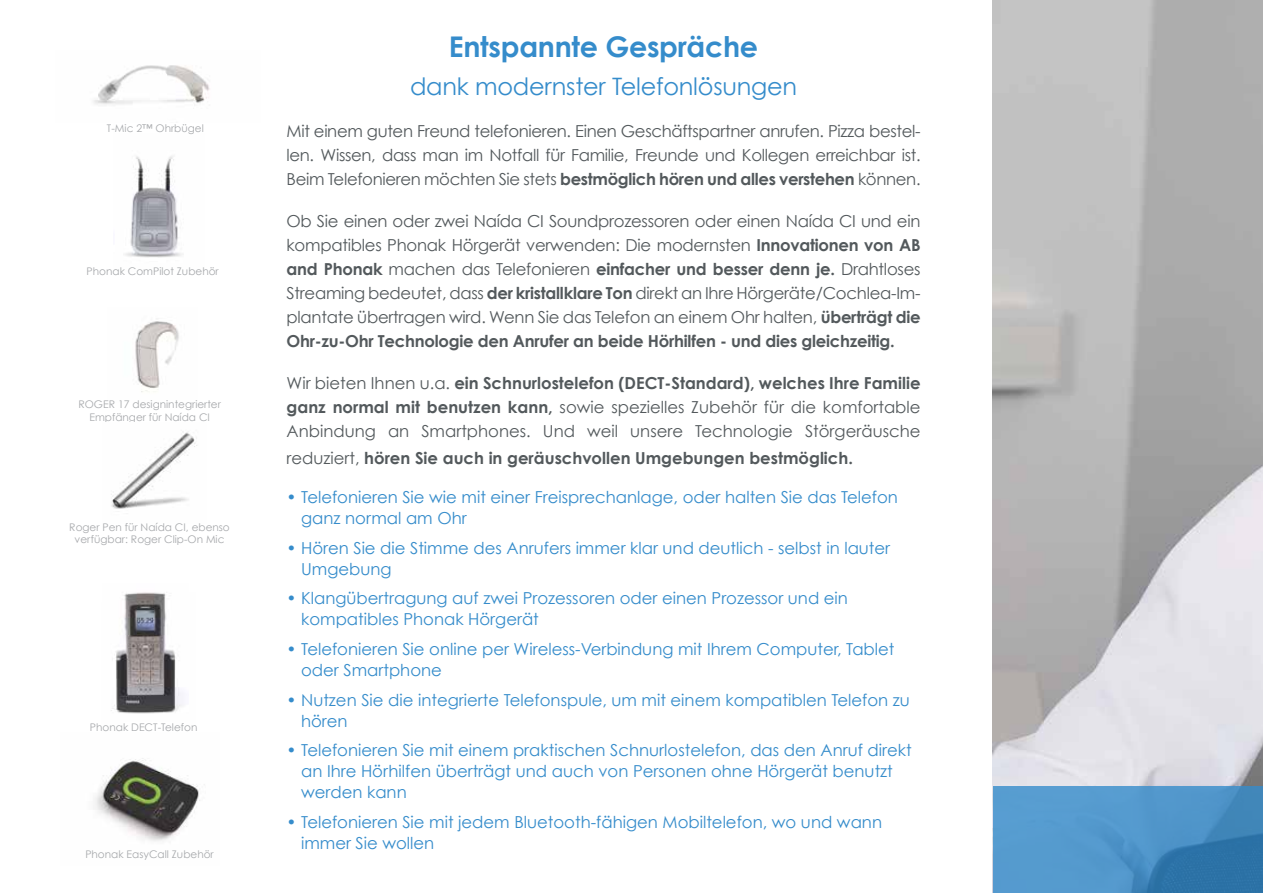
<style>
.page{position:relative;width:1263px;height:893px;background:#fff}
.page>*{position:absolute;margin:0;border:0;box-sizing:border-box;transform-origin:0 0}
.t1{font:700 28.5px "Century Gothic";letter-spacing:-.01em;color:#358ccb}
.t2{font:24px "Century Gothic";letter-spacing:-.01em;color:#358ccb}
.t3{font:16.5px/24px "Century Gothic";letter-spacing:-.015em;color:#53595c;text-align:justify}
.t4{font:16.5px/21px "Century Gothic";color:#358ccb}
.t5{font:700 16.5px "Century Gothic";color:#53595c}
.t6{font:10.5px/12.6px "Century Gothic";color:#a7a9ac;text-align:center}
.s1{font-weight:700}
.s2{font-weight:400}
</style>
<div class="page">
<img style="left:993px;top:0;width:270px;height:787px">
<svg style="left:993px;top:787px;width:270px;height:106px;background:#4a8fc4"></svg>
<img style="left:95px;top:758px;width:110px;height:83px">
<img style="left:111px;top:592px;width:72px;height:122px">
<img style="left:125px;top:156px;width:58px;height:102px">
<img style="left:135px;top:321px;width:44px;height:71px">
<img style="left:111px;top:431px;width:86px;height:78px">
<img style="left:93px;top:65px;width:117px;height:40px">
<p class="t6" style="left:107px;top:122px;width:98px">T-Mic 2™ Ohrbügel</p>
<p class="t6" style="left:87px;top:265px;width:134px">Phonak ComPilot Zubehör</p>
<p class="t6" style="left:78px;top:398px;width:144px">ROGER 17 designintegrierter<br>Empfänger für Naída CI</p>
<p class="t6" style="left:69px;top:521px;width:162px">Roger Pen für Naída CI, ebenso verfügbar: Roger Clip-On Mic</p>
<p class="t6" style="left:90px;top:721px;width:109px">Phonak DECT-Telefon</p>
<p class="t6" style="left:85px;top:847px;width:130px">Phonak EasyCall Zubehör</p>
<h1 class="t1" style="left:449px;top:29px;width:311px">Entspannte Gespräche</h1>
<h2 class="t2" style="left:410px;top:72px;width:388px">dank modernster Telefonlösungen</h2>
<p class="t3" style="left:287px;top:119px;width:635px">Mit einem guten Freund telefonieren. Einen Geschäftspartner anrufen. Pizza bestel&shy;len. Wissen, dass man im Notfall für Familie, Freunde und Kollegen erreichbar ist.<br>Beim Telefonieren möchten Sie stets <span class="s1">bestmöglich hören und alles verstehen</span> können.</p>
<p class="t3" style="left:287px;top:209px;width:636px">Ob Sie einen oder zwei Naída CI Soundprozessoren oder einen Naída CI und ein kompatibles Phonak Hörgerät verwenden: Die modernsten <span class="s1">Innovationen von AB and Phonak</span> machen das Telefonieren <span class="s1">einfacher und besser denn je.</span> Drahtloses Streaming bedeutet, dass <span class="s1">der kristallklare Ton</span> direkt an Ihre Hörgeräte/Cochlea-Im&shy;plantate übertragen wird. Wenn Sie das Telefon an einem Ohr halten, <span class="s1">überträgt die Ohr-zu-Ohr Technologie den Anrufer an beide Hörhilfen - und dies gleichzeitig.</span></p>
<p class="t3" style="left:287px;top:371px;width:635px">Wir bieten Ihnen u.a. <span class="s1">ein Schnurlostelefon (DECT-Standard), welches Ihre Familie ganz normal mit benutzen kann,</span> sowie spezielles Zubehör für die komfortable Anbindung an Smartphones. Und weil unsere Technologie Störgeräusche</p>
<p class="t5" style="left:287px;top:448px;width:568px"><span class="s2">reduziert,</span> hören Sie auch in geräuschvollen Umgebungen bestmöglich.</p>
<p class="t4" style="left:301px;top:486px;width:598px;text-indent:-15px">• Telefonieren Sie wie mit einer Freisprechanlage, oder halten Sie das Telefon ganz normal am Ohr</p>
<p class="t4" style="left:301px;top:537px;width:591px;text-indent:-15px">• Hören Sie die Stimme des Anrufers immer klar und deutlich - selbst in lauter<br>Umgebung</p>
<p class="t4" style="left:301px;top:588px;width:548px;text-indent:-15px">• Klangübertragung auf zwei Prozessoren oder einen Prozessor und ein kompatibles Phonak Hörgerät</p>
<p class="t4" style="left:301px;top:638px;width:595px;text-indent:-15px">• Telefonieren Sie online per Wireless-Verbindung mit Ihrem Computer, Tablet oder Smartphone</p>
<p class="t4" style="left:301px;top:689px;width:610px;text-indent:-15px">• Nutzen Sie die integrierte Telefonspule, um mit einem kompatiblen Telefon zu hören</p>
<p class="t4" style="left:301px;top:739px;width:612px;text-indent:-15px">• Telefonieren Sie mit einem praktischen Schnurlostelefon, das den Anruf direkt an Ihre Hörhilfen überträgt und auch von Personen ohne Hörgerät benutzt werden kann</p>
<p class="t4" style="left:301px;top:811px;width:582px;text-indent:-15px">• Telefonieren Sie mit jedem Bluetooth-fähigen Mobiltelefon, wo und wann immer Sie wollen</p>
</div>
